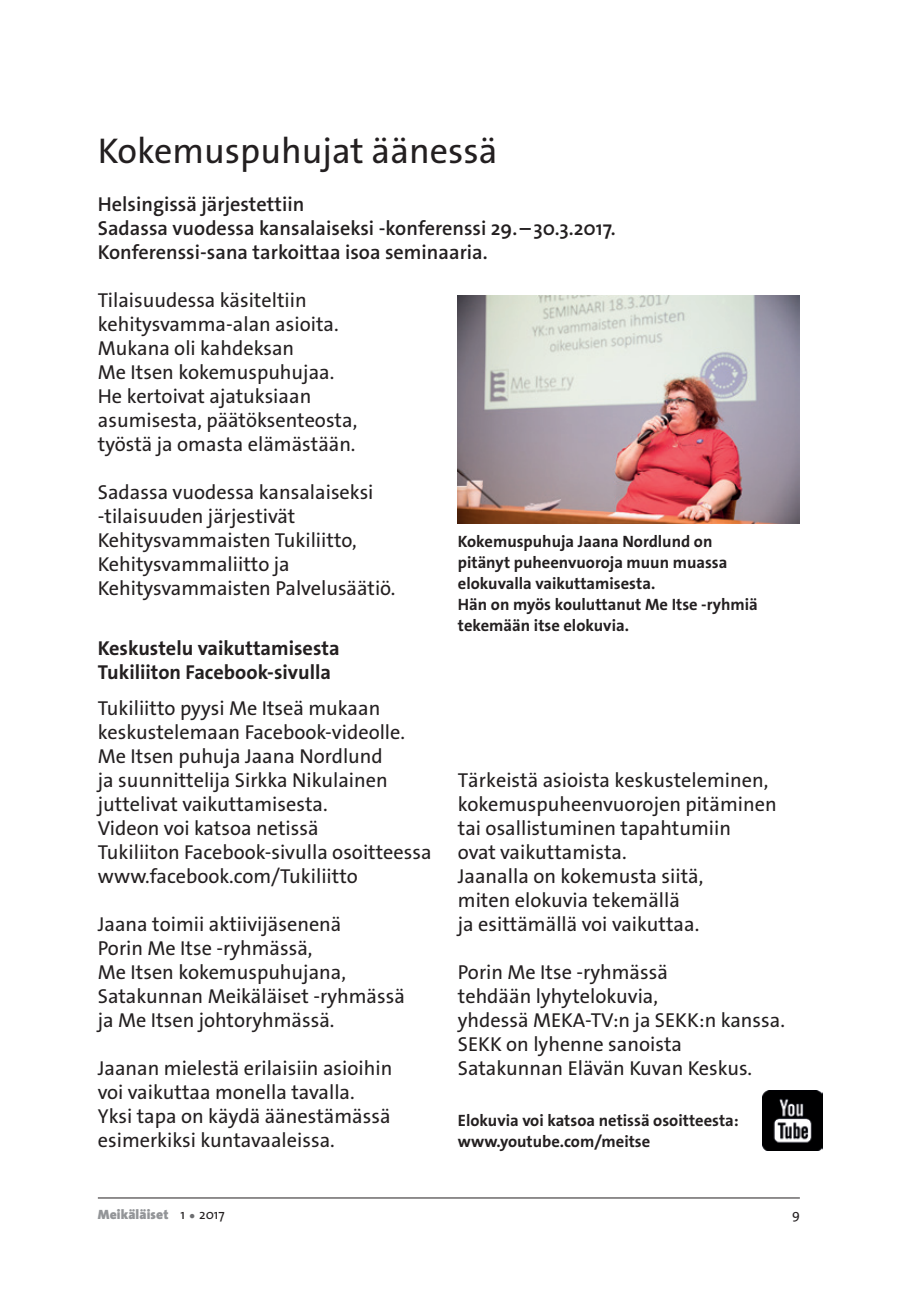
<style>
.page{position:relative;width:919px;height:1289px;background:#fff}
.page>*{position:absolute;margin:0;border:0;box-sizing:border-box;transform-origin:0 0}
.The_Sans_13_16{font:36px "The Sans Os F";color:#231f20}
.t1{font:36px "The Sans Os F";color:#6c6d70}
.The_Sans_13_16-2{font:20.25px/24px "The Sans Os F";color:#231f20}
.The_Sans_13_16-3{font:600 20.25px "The Sans Os F";color:#231f20}
.väliotsikko{font:700 20.25px/24px "The Sans Os F";color:#231f20}
.kuvateksti{font:700 16.5px/21px "The Sans Os F";color:#231f20}
.t2{font:900 13.5px "The Sans Os F";letter-spacing:.01em;color:#939598}
.t3{font:13.5px "The Sans Os F";color:#231f20}
.s1{font-weight:400;color:#231f20}
</style>
<div class="page">
<hr style="left:98px;top:1197px;width:701px;height:1px;background:#231f20">
<img style="left:762px;top:1090px;width:60px;height:60px">
<img style="left:457px;top:295px;width:342px;height:228px">
<p class="The_Sans_13_16" style="left:98px;top:127px;width:401px">Kokemuspuhujat äänessä</p>
<p class="The_Sans_13_16-3" style="left:98px;top:191px;width:208px">Helsingissä järjestettiin</p>
<p class="The_Sans_13_16-3" style="left:98px;top:215px;width:519px">Sadassa vuodessa kansalaiseksi -konferenssi 29.–30.3.2017.</p>
<p class="The_Sans_13_16-3" style="left:98px;top:239px;width:391px">Konferenssi-sana tarkoittaa isoa seminaaria.</p>
<p class="The_Sans_13_16-2" style="left:98px;top:288px;width:210px">Tilaisuudessa käsiteltiin</p>
<p class="The_Sans_13_16-2" style="left:98px;top:312px;width:242px">kehitysvamma-alan asioita.</p>
<p class="The_Sans_13_16-2" style="left:98px;top:336px;width:198px">Mukana oli kahdeksan</p>
<p class="The_Sans_13_16-2" style="left:98px;top:360px;width:238px">Me Itsen kokemuspuhujaa.</p>
<p class="The_Sans_13_16-2" style="left:98px;top:384px;width:215px">He kertoivat ajatuksiaan</p>
<p class="The_Sans_13_16-2" style="left:98px;top:408px;width:261px">asumisesta, päätöksenteosta,</p>
<p class="The_Sans_13_16-2" style="left:98px;top:432px;width:259px">työstä ja omasta elämästään.</p>
<p class="The_Sans_13_16-2" style="left:98px;top:480px;width:277px">Sadassa vuodessa kansalaiseksi</p>
<p class="The_Sans_13_16-2" style="left:98px;top:504px;width:199px">-tilaisuuden järjestivät</p>
<p class="The_Sans_13_16-2" style="left:98px;top:528px;width:260px">Kehitysvammaisten Tukiliitto,</p>
<p class="The_Sans_13_16-2" style="left:98px;top:552px;width:193px">Kehitysvammaliitto ja</p>
<p class="The_Sans_13_16-2" style="left:98px;top:576px;width:299px">Kehitysvammaisten Palvelusäätiö.</p>
<p class="kuvateksti" style="left:458px;top:531px;width:301px">Kokemuspuhuja Jaana Nordlund on pitänyt puheenvuoroja muun muassa elokuvalla vaikuttamisesta.<br>Hän on myös kouluttanut Me Itse -ryhmiä tekemään itse elokuvia.</p>
<p class="väliotsikko" style="left:98px;top:636px;width:243px">Keskustelu vaikuttamisesta<br>Tukiliiton Facebook-sivulla</p>
<p class="The_Sans_13_16-2" style="left:98px;top:696px;width:309px">Tukiliitto pyysi Me Itseä mukaan keskustelemaan Facebook-videolle.</p>
<p class="The_Sans_13_16-2" style="left:98px;top:744px;width:286px">Me Itsen puhuja Jaana Nordlund</p>
<p class="The_Sans_13_16-2" style="left:98px;top:768px;width:291px">ja suunnittelija Sirkka Nikulainen</p>
<p class="The_Sans_13_16-2" style="left:98px;top:792px;width:231px">juttelivat vaikuttamisesta.</p>
<p class="The_Sans_13_16-2" style="left:98px;top:816px;width:222px">Videon voi katsoa netissä</p>
<p class="The_Sans_13_16-2" style="left:98px;top:840px;width:335px">Tukiliiton Facebook-sivulla osoitteessa</p>
<p class="The_Sans_13_16-2" style="left:98px;top:864px;width:261px">www.facebook.com/Tukiliitto</p>
<p class="The_Sans_13_16-2" style="left:98px;top:912px;width:245px">Jaana toimii aktiivijäsenenä</p>
<p class="The_Sans_13_16-2" style="left:98px;top:936px;width:216px">Porin Me Itse -ryhmässä,</p>
<p class="The_Sans_13_16-2" style="left:98px;top:960px;width:250px">Me Itsen kokemuspuhujana,</p>
<p class="The_Sans_13_16-2" style="left:98px;top:984px;width:308px">Satakunnan Meikäläiset -ryhmässä</p>
<p class="The_Sans_13_16-2" style="left:98px;top:1008px;width:238px">ja Me Itsen johtoryhmässä.</p>
<p class="The_Sans_13_16-2" style="left:98px;top:1056px;width:296px">Jaanan mielestä erilaisiin asioihin</p>
<p class="The_Sans_13_16-2" style="left:98px;top:1080px;width:258px">voi vaikuttaa monella tavalla.</p>
<p class="The_Sans_13_16-2" style="left:98px;top:1104px;width:294px">Yksi tapa on käydä äänestämässä</p>
<p class="The_Sans_13_16-2" style="left:98px;top:1128px;width:238px">esimerkiksi kuntavaaleissa.</p>
<p class="The_Sans_13_16-2" style="left:458px;top:768px;width:312px">Tärkeistä asioista keskusteleminen,</p>
<p class="The_Sans_13_16-2" style="left:458px;top:792px;width:320px">kokemuspuheenvuorojen pitäminen</p>
<p class="The_Sans_13_16-2" style="left:458px;top:816px;width:275px">tai osallistuminen tapahtumiin</p>
<p class="The_Sans_13_16-2" style="left:458px;top:840px;width:170px">ovat vaikuttamista.</p>
<p class="The_Sans_13_16-2" style="left:458px;top:864px;width:247px">Jaanalla on kokemusta siitä,</p>
<p class="The_Sans_13_16-2" style="left:458px;top:888px;width:224px">miten elokuvia tekemällä</p>
<p class="The_Sans_13_16-2" style="left:458px;top:912px;width:243px">ja esittämällä voi vaikuttaa.</p>
<p class="The_Sans_13_16-2" style="left:458px;top:960px;width:211px">Porin Me Itse -ryhmässä</p>
<p class="The_Sans_13_16-2" style="left:458px;top:984px;width:202px">tehdään lyhytelokuvia,</p>
<p class="The_Sans_13_16-2" style="left:458px;top:1008px;width:328px">yhdessä MEKA-TV:n ja SEKK:n kanssa.</p>
<p class="The_Sans_13_16-2" style="left:458px;top:1032px;width:226px">SEKK on lyhenne sanoista</p>
<p class="The_Sans_13_16-2" style="left:458px;top:1056px;width:296px">Satakunnan Elävän Kuvan Keskus.</p>
<p class="kuvateksti" style="left:458px;top:1110px;width:282px">Elokuvia voi katsoa netissä osoitteesta:</p>
<p class="kuvateksti" style="left:458px;top:1131px;width:194px">www.youtube.com/meitse</p>
<p class="t2" style="left:98px;top:1206px;width:89px">Meikäläiset <span class="s1">1</span></p>
<h1 class="t1" style="left:188px;top:1182px;width:10px">.</h1>
<p class="t3" style="left:199px;top:1206px;width:27px">2017</p>
<p class="t3" style="left:792px;top:1206px;width:9px">9</p>
</div>
